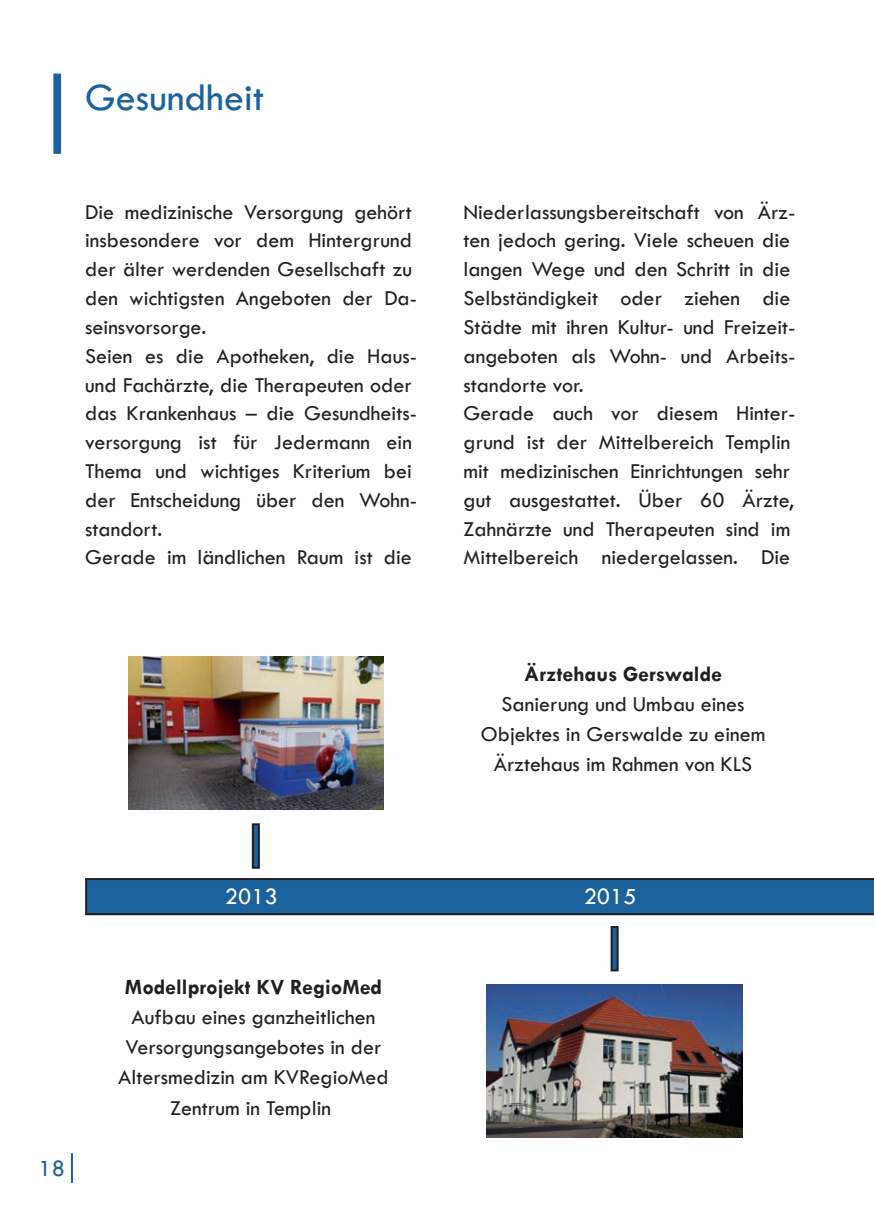
<style>
.page{position:relative;width:874px;height:1225px;background:#fff}
.page>*{position:absolute;margin:0;border:0;box-sizing:border-box;transform-origin:0 0}
.t1{font:40px "Tw Cen";color:#1c629d}
.t2{font:24px "Tw Cen";color:#fff}
.t3{font:24px "Tw Cen";color:#1c629d}
.t4{font:22px/28.8px "Tw Cen";color:#231f20}
.t5{font:700 22px "Tw Cen";color:#231f20}
</style>
<div class="page">
<hr style="left:71px;top:1153px;width:2px;height:29px;background:#1c629d">
<svg style="left:85px;top:878px;width:788px;height:37px"></svg>
<div style="left:253px;top:824px;width:6px;height:43px;background:#1c629d"></div>
<div style="left:252px;top:823px;width:8px;height:45px;border:2px solid #231f20"></div>
<div style="left:611px;top:927px;width:6px;height:43px;background:#1c629d"></div>
<div style="left:610px;top:926px;width:8px;height:45px;border:2px solid #231f20"></div>
<img style="left:128px;top:656px;width:256px;height:153px">
<img style="left:486px;top:984px;width:256px;height:153px">
<div style="left:53px;top:74px;width:8px;height:80px;background:#1c629d"></div>
<h1 class="t1" style="left:85px;top:80px;width:180px">Gesundheit</h1>
<p class="t4" style="left:85px;top:198px;width:333px">Die medizinische Versorgung gehört insbesondere vor dem Hintergrund der älter werdenden Gesellschaft zu den wichtigsten Angeboten der Da&shy;seinsvorsorge.<br>Seien es die Apotheken, die Haus&shy;und Fachärzte, die Therapeuten oder das Krankenhaus – die Gesundheits&shy;versorgung ist für Jedermann ein<br>Thema und wichtiges Kriterium bei der Entscheidung über den Wohn&shy;standort.<br>Gerade im ländlichen Raum ist die</p>
<p class="t4" style="left:463px;top:198px;width:333px">Niederlassungsbereitschaft von Ärz&shy;ten jedoch gering. Viele scheuen die langen Wege und den Schritt in die Selbständigkeit oder ziehen die Städte mit ihren Kultur- und Freizeit&shy;angeboten als Wohn- und Arbeits&shy;standorte vor.<br>Gerade auch vor diesem Hinter&shy;grund ist der Mittelbereich Templin mit medizinischen Einrichtungen sehr gut ausgestattet. Über 60 Ärzte, Zahnärzte und Therapeuten sind im Mittelbereich niedergelassen. Die</p>
<p class="t5" style="left:524px;top:661px;width:199px">Ärztehaus Gerswalde</p>
<p class="t4" style="left:480px;top:690px;width:286px;line-height:30px;text-align:center">Sanierung und Umbau eines<br>Objektes in Gerswalde zu einem<br>Ärztehaus im Rahmen von KLS</p>
<p class="t3" style="left:39px;top:1157px;width:28px">18</p>
<p class="t2" style="left:225px;top:886px;width:54px">2013</p>
<p class="t2" style="left:583px;top:886px;width:54px">2015</p>
<p class="t5" style="left:125px;top:974px;width:259px">Modellprojekt KV RegioMed</p>
<p class="t4" style="left:118px;top:1003px;width:272px;line-height:30px;text-align:center">Aufbau eines ganzheitlichen<br>Versorgungsangebotes in der<br>Altersmedizin am KVRegioMed<br>Zentrum in Templin</p>
</div>
